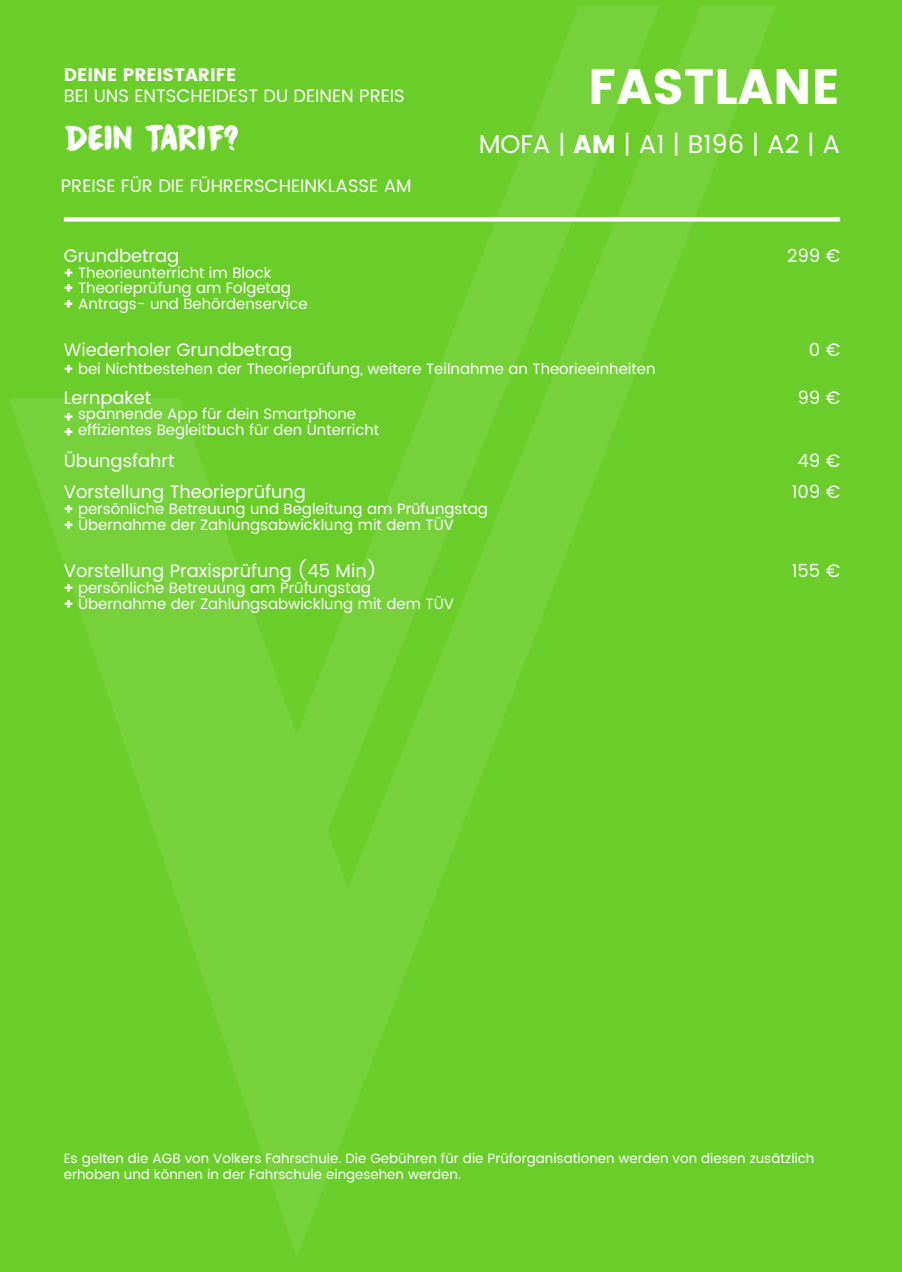
<style>
.page{position:relative;width:902px;height:1272px;background:#fff}
.page>*{position:absolute;margin:0;border:0;box-sizing:border-box;transform-origin:0 0}
.t1{font:49.5px "Poppins";color:#fff}
.t2{font:31.5px "DK Cinnabar Brush";letter-spacing:-.025em;color:#fff}
.t3{font:25.5px "Poppins";color:#fff}
.Absatzformat_1{font:18px "Poppins";color:#fff}
.t4{font:18px "Poppins";color:#fff}
.Absatzformat_1-2{font:15px/15.8px "Poppins";color:#fff}
.t5{font:13.5px/16.2px "Poppins";color:#fff}
.s1{font-style:inherit}
</style>
<div class="page">
<div style="left:0;top:0;width:901px;height:1271px;background:#6acd29"></div>
<img style="left:9px;top:6px;width:766px;height:1250px">
<div style="left:64px;top:217px;width:776px;height:5px;background:#fff"></div>
<p class="t4" style="left:64px;top:64px;width:174px">DEINE PREISTARIFE</p>
<p class="Absatzformat_1" style="left:64px;top:83px;width:342px">BEI UNS ENTSCHEIDEST DU DEINEN PREIS</p>
<p class="t2" style="left:64px;top:116px;width:177px">DEIN TARIF?</p>
<p class="t3" style="left:478px;top:125px;width:363px">MOFA | <span class="s1">AM</span> | A1 | B196 | A2 | A</p>
<p class="Absatzformat_1" style="left:61px;top:173px;width:352px">PREISE FÜR DIE FÜHRERSCHEINKLASSE AM</p>
<p class="t1" style="left:588px;top:58px;width:253px">FASTLANE</p>
<p class="Absatzformat_1" style="left:64px;top:242px;width:117px">Grundbetrag</p>
<p class="Absatzformat_1" style="left:787px;top:242px;width:55px">299 €</p>
<p class="Absatzformat_1-2" style="left:64px;top:265px;width:209px"><span class="s1">+</span> Theorieunterricht im Block</p>
<p class="Absatzformat_1-2" style="left:64px;top:281px;width:229px"><span class="s1">+</span> Theorieprüfung am Folgetag</p>
<p class="Absatzformat_1-2" style="left:64px;top:296px;width:245px"><span class="s1">+</span> Antrags- und Behördenservice</p>
<p class="Absatzformat_1" style="left:64px;top:337px;width:230px">Wiederholer Grundbetrag</p>
<p class="Absatzformat_1" style="left:808px;top:337px;width:33px">0 €</p>
<p class="Absatzformat_1-2" style="left:64px;top:361px;width:593px"><span class="s1">+</span> bei Nichtbestehen der Theorieprüfung, weitere Teilnahme an Theorieeinheiten</p>
<p class="Absatzformat_1" style="left:64px;top:384px;width:89px">Lernpaket</p>
<p class="Absatzformat_1" style="left:797px;top:384px;width:44px">99 €</p>
<p class="Absatzformat_1-2" style="left:64px;top:407px;width:294px"><span class="s1">+</span> spannende App für dein Smartphone</p>
<p class="Absatzformat_1-2" style="left:64px;top:422px;width:317px"><span class="s1">+</span> effizientes Begleitbuch für den Unterricht</p>
<p class="Absatzformat_1" style="left:64px;top:447px;width:112px">Übungsfahrt</p>
<p class="Absatzformat_1" style="left:797px;top:447px;width:44px">49 €</p>
<p class="Absatzformat_1" style="left:64px;top:479px;width:243px">Vorstellung Theorieprüfung</p>
<p class="Absatzformat_1" style="left:791px;top:479px;width:50px">109 €</p>
<p class="Absatzformat_1-2" style="left:64px;top:501px;width:425px"><span class="s1">+</span> persönliche Betreuung und Begleitung am Prüfungstag <span class="s1">+</span> Übernahme der Zahlungsabwicklung mit dem TÜV</p>
<p class="Absatzformat_1" style="left:64px;top:557px;width:314px">Vorstellung Praxisprüfung (45 Min)</p>
<p class="Absatzformat_1" style="left:791px;top:557px;width:50px">155 €</p>
<p class="Absatzformat_1-2" style="left:64px;top:580px;width:391px"><span class="s1">+</span> persönliche Betreuung am Prüfungstag<br><span class="s1">+</span> Übernahme der Zahlungsabwicklung mit dem TÜV</p>
<p class="t5" style="left:64px;top:1150px;width:752px">Es gelten die AGB von Volkers Fahrschule. Die Gebühren für die Prüforganisationen werden von diesen zusätzlich erhoben und können in der Fahrschule eingesehen werden.</p>
</div>
